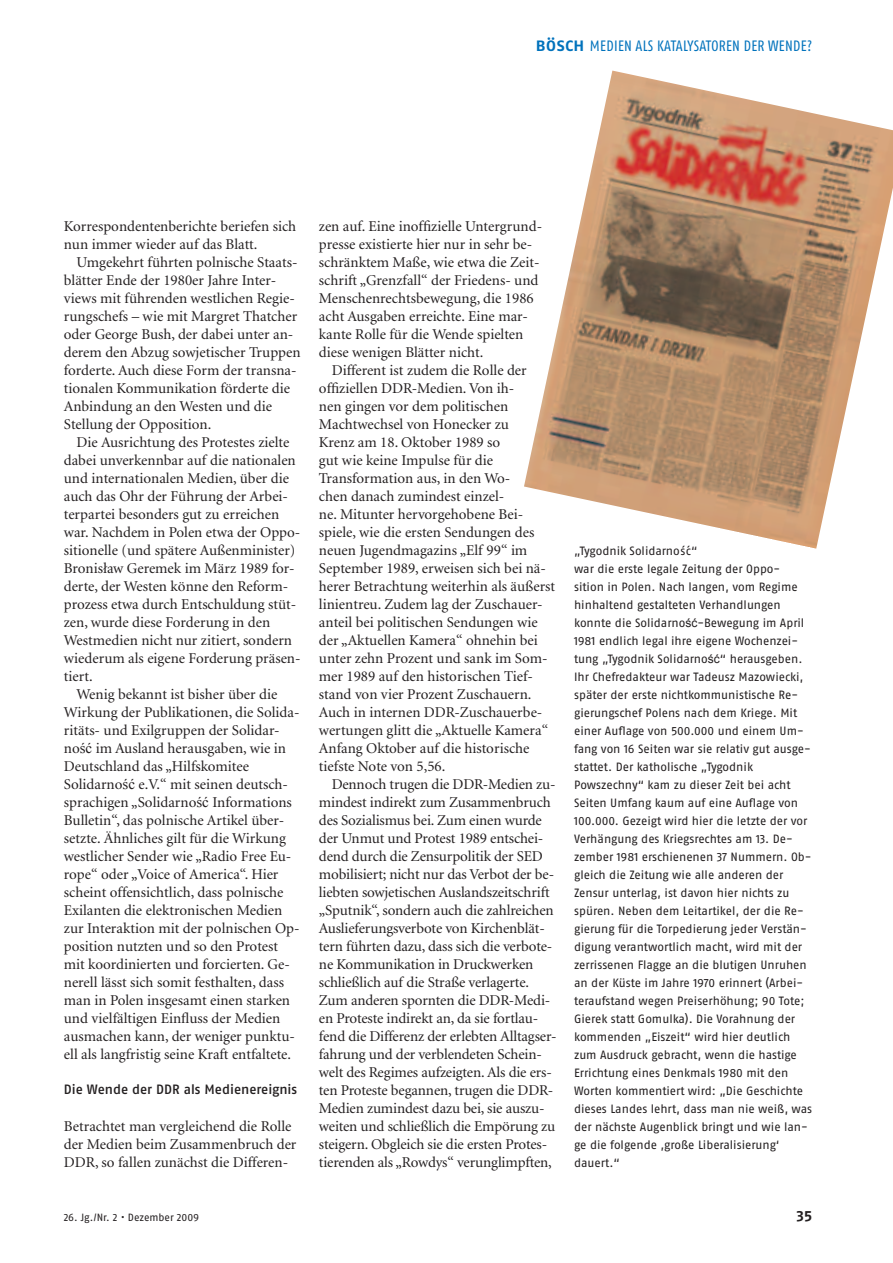
<style>
.page{position:relative;width:893px;height:1263px;background:#fff}
.page>*{position:absolute;margin:0;border:0;box-sizing:border-box;transform-origin:0 0}
.t1{font:15px/18px "Minion";color:#231f20}
.t2{font:15px "Fago Co Regular Lf";letter-spacing:.02em;color:#0072bc}
.t3{font:15px "Fago No Bold Lf";color:#231f20}
.t4{font:13.5px "Fago No Med Lf";color:#231f20}
.t5{font:12px/18px "Fago No Regular LF";letter-spacing:-.005em;color:#231f20}
.t6{font:10.5px "Fago No Regular LF";letter-spacing:-.005em;color:#231f20}
.s1{font-family:"Fago Ex Bold Lf"}
.s2{font-family:"Times New Roman"}
.s3{font-family:"Arial"}
</style>
<div class="page">
<img style="left:524px;top:71px;width:369px;height:478px">
<p class="t2" style="left:536px;top:37px;width:166px"><span class="s1">Bösch</span> MEDIEN ALS KATALYSATOREN</p>
<p class="t2" style="left:744px;top:37px;width:43px">DER WENDE</p>
<p class="t2" style="left:807px;top:37px;width:7px">?</p>
<p class="t1" style="left:64px;top:218px;width:234px">Korrespondentenberichte beriefen sich nun immer wieder auf das Blatt.</p>
<p class="t1" style="left:64px;top:254px;width:238px;text-indent:13px">Umgekehrt führten polnische Staats&shy;blätter Ende der 1980er Jahre Inter&shy;views mit führenden westlichen Regie&shy;rungschefs – wie mit Margret Thatcher oder George Bush, der dabei unter an&shy;derem den Abzug sowjetischer Truppen forderte. Auch diese Form der transna&shy;tionalen Kommunikation förderte die Anbindung an den Westen und die Stellung der Opposition.</p>
<p class="t1" style="left:77px;top:434px;width:214px">Die Ausrichtung des Protestes zielte</p>
<p class="t1" style="left:64px;top:452px;width:233px">dabei unverkennbar auf die nationalen</p>
<p class="t1" style="left:64px;top:470px;width:227px">und internationalen Medien, über die</p>
<p class="t1" style="left:64px;top:488px;width:226px">auch das Ohr der Führung der Arbei-</p>
<p class="t1" style="left:64px;top:506px;width:217px">terpartei besonders gut zu erreichen</p>
<p class="t1" style="left:64px;top:524px;width:238px">war. Nachdem in Polen etwa der Oppo-</p>
<p class="t1" style="left:64px;top:542px;width:233px">sitionelle (und spätere Außenminister)</p>
<p class="t1" style="left:64px;top:560px;width:232px">Bronisław Geremek im März 1989 for-</p>
<p class="t1" style="left:64px;top:578px;width:226px">derte, der Westen könne den Reform-</p>
<p class="t1" style="left:64px;top:596px;width:234px">prozess etwa durch Entschuldung stüt-</p>
<p class="t1" style="left:64px;top:614px;width:208px">zen, wurde diese Forderung in den</p>
<p class="t1" style="left:64px;top:632px;width:230px">Westmedien nicht nur zitiert, sondern</p>
<p class="t1" style="left:64px;top:650px;width:238px">wiederum als eigene Forderung präsen-</p>
<p class="t1" style="left:64px;top:668px;width:30px">tiert.</p>
<p class="t1" style="left:77px;top:686px;width:202px">Wenig bekannt ist bisher über die</p>
<p class="t1" style="left:64px;top:704px;width:237px">Wirkung der Publikationen, die Solida-</p>
<p class="t1" style="left:64px;top:722px;width:215px">ritäts- und Exilgruppen der Solidar-</p>
<p class="t1" style="left:64px;top:740px;width:224px">no<span class="s2">ść</span> im Ausland herausgaben, wie in</p>
<p class="t1" style="left:64px;top:758px;width:187px">Deutschland das „Hilfskomitee</p>
<p class="t1" style="left:64px;top:776px;width:226px">Solidarno<span class="s2">ść</span> e.V.“ mit seinen deutsch-</p>
<p class="t1" style="left:64px;top:794px;width:230px">sprachigen „Solidarno<span class="s2">ść</span> Informations</p>
<p class="t1" style="left:64px;top:812px;width:222px">Bulletin“, das polnische Artikel über-</p>
<p class="t1" style="left:64px;top:830px;width:224px">setzte. Ähnliches gilt für die Wirkung</p>
<p class="t1" style="left:64px;top:848px;width:229px">westlicher Sender wie „Radio Free Eu-</p>
<p class="t1" style="left:64px;top:866px;width:216px">rope“ oder „Voice of America“. Hier</p>
<p class="t1" style="left:64px;top:884px;width:221px">scheint offensichtlich, dass polnische</p>
<p class="t1" style="left:64px;top:902px;width:220px">Exilanten die elektronischen Medien</p>
<p class="t1" style="left:64px;top:920px;width:237px">zur Interaktion mit der polnischen Op-</p>
<p class="t1" style="left:64px;top:938px;width:216px">position nutzten und so den Protest</p>
<p class="t1" style="left:64px;top:956px;width:228px">mit koordinierten und forcierten. Ge-</p>
<p class="t1" style="left:64px;top:974px;width:222px">nerell lässt sich somit festhalten, dass</p>
<p class="t1" style="left:64px;top:992px;width:228px">man in Polen insgesamt einen starken</p>
<p class="t1" style="left:64px;top:1010px;width:218px">und vielfältigen Einfluss der Medien</p>
<p class="t1" style="left:64px;top:1028px;width:233px">ausmachen kann, der weniger punktu-</p>
<p class="t1" style="left:64px;top:1046px;width:229px">ell als langfristig seine Kraft entfaltete.</p>
<p class="t4" style="left:64px;top:1082px;width:235px">Die Wende der DDR als Medienereignis</p>
<p class="t1" style="left:64px;top:1118px;width:234px">Betrachtet man vergleichend die Rolle der Medien beim Zusammenbruch der<br>DDR, so fallen zunächst die Differen-</p>
<p class="t1" style="left:319px;top:218px;width:225px">zen auf. Eine inoffizielle Untergrund&shy;presse existierte hier nur in sehr be&shy;schränktem Maße, wie etwa die Zeit&shy;schrift „Grenzfall“ der Friedens- und Menschenrechtsbewegung, die 1986 acht Ausgaben erreichte. Eine mar&shy;kante Rolle für die Wende spielten diese wenigen Blätter nicht.</p>
<p class="t1" style="left:319px;top:362px;width:238px;text-indent:13px">Different ist zudem die Rolle der offiziellen DDR-Medien. Von ih-<br>nen gingen vor dem politischen Machtwechsel von Honecker zu<br>Krenz am 18. Oktober 1989 so<br>gut wie keine Impulse für die Transformation aus, in den Wo-<br>chen danach zumindest einzel-<br>ne. Mitunter hervorgehobene Bei&shy;spiele, wie die ersten Sendungen des neuen Jugendmagazins „Elf 99“ im September 1989, erweisen sich bei nä&shy;herer Betrachtung weiterhin als äußerst linientreu. Zudem lag der Zuschauer&shy;anteil bei politischen Sendungen wie der „Aktuellen Kamera“ ohnehin bei unter zehn Prozent und sank im Som&shy;mer 1989 auf den historischen Tief&shy;stand von vier Prozent Zuschauern.<br>Auch in internen DDR-Zuschauerbe&shy;wertungen glitt die „Aktuelle Kamera“ Anfang Oktober auf die historische tiefste Note von 5,56.</p>
<p class="t1" style="left:319px;top:776px;width:239px;text-indent:13px">Dennoch trugen die DDR-Medien zu&shy;mindest indirekt zum Zusammenbruch des Sozialismus bei. Zum einen wurde der Unmut und Protest 1989 entschei&shy;dend durch die Zensurpolitik der SED mobilisiert; nicht nur das Verbot der be&shy;liebten sowjetischen Auslandszeitschrift „Sputnik“, sondern auch die zahlreichen Auslieferungsverbote von Kirchenblät&shy;tern führten dazu, dass sich die verbote&shy;ne Kommunikation in Druckwerken schließlich auf die Straße verlagerte.<br>Zum anderen spornten die DDR-Medi&shy;en Proteste indirekt an, da sie fortlau&shy;fend die Differenz der erlebten Alltagser&shy;fahrung und der verblendeten Schein&shy;welt des Regimes aufzeigten. Als die ers&shy;ten Proteste begannen, trugen die DDR-Medien zumindest dazu bei, sie auszu&shy;weiten und schließlich die Empörung zu steigern. Obgleich sie die ersten Protes&shy;tierenden als „Rowdys“ verunglimpften,</p>
<p class="t5" style="left:574px;top:542px;width:240px">„Tygodnik Solidarno ´s´c“<br>war die erste legale Zeitung der Oppo&shy;sition in Polen. Nach langen, vom Regime hinhaltend gestalteten Verhandlungen konnte die Solidarno<span class="s3">ść</span>-Bewegung im April 1981 endlich legal ihre eigene Wochenzei&shy;tung „Tygodnik Solidarno<span class="s3">ść</span>“ herausgeben.<br>Ihr Chefredakteur war Tadeusz Mazowiecki, später der erste nichtkommunistische Re&shy;gierungschef Polens nach dem Kriege. Mit einer Auflage von 500.000 und einem Um&shy;fang von 16 Seiten war sie relativ gut ausge&shy;stattet. Der katholische „Tygodnik Powszechny“ kam zu dieser Zeit bei acht Seiten Umfang kaum auf eine Auflage von 100.000. Gezeigt wird hier die letzte der vor Verhängung des Kriegsrechtes am 13. De&shy;zember 1981 erschienenen 37 Nummern. Ob&shy;gleich die Zeitung wie alle anderen der Zensur unterlag, ist davon hier nichts zu spüren. Neben dem Leitartikel, der die Re&shy;gierung für die Torpedierung jeder Verstän&shy;digung verantwortlich macht, wird mit der zerrissenen Flagge an die blutigen Unruhen an der Küste im Jahre 1970 erinnert (Arbei&shy;teraufstand wegen Preiserhöhung; 90 Tote; Gierek statt Gomulka). Die Vorahnung der kommenden „Eiszeit“ wird hier deutlich zum Ausdruck gebracht, wenn die hastige Errichtung eines Denkmals 1980 mit den Worten kommentiert wird: „Die Geschichte dieses Landes lehrt, dass man nie weiß, was der nächste Augenblick bringt und wie lan&shy;ge die folgende ‚große Liberalisierung‘ dauert.“</p>
<p class="t6" style="left:64px;top:1211px;width:137px">26. Jg./Nr. 2 • Dezember 2009</p>
<p class="t3" style="left:797px;top:1207px;width:17px">35</p>
</div>
